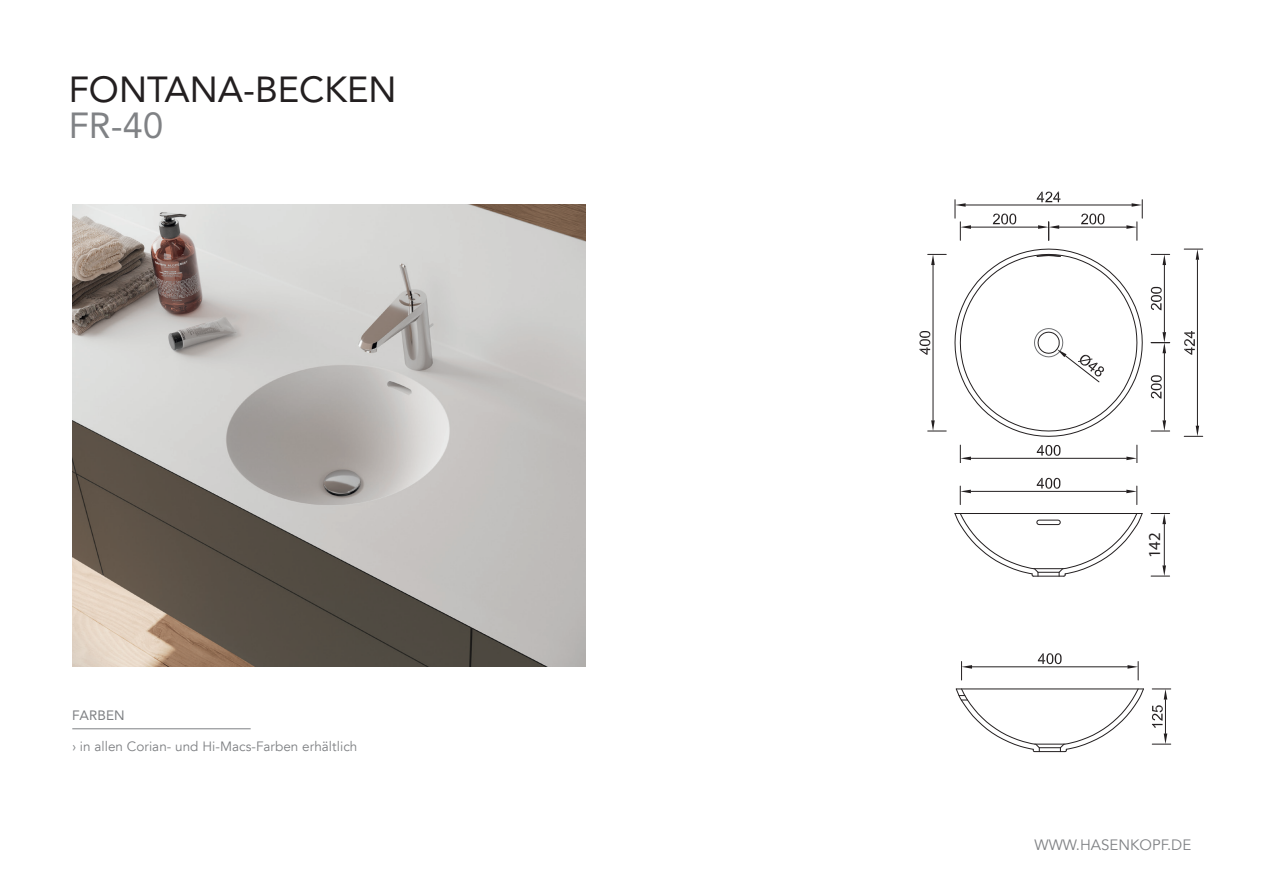
<style>
.page{position:relative;width:1263px;height:893px;background:#fff}
.page>*{position:absolute;margin:0;border:0;box-sizing:border-box;transform-origin:0 0}
.t1{font:36px "Avenir LTCE";color:#231f20}
.t2{font:36px "Avenir LTCE";color:#808285}
.t3{font:16.8px "Myriad Pro";color:#231f20}
.t4{font:15px "Avenir LT";color:#808285}
.t5{font:13.5px "Avenir LT";letter-spacing:.005em;color:#7e8083}
.Headline_9pt_Aufzähl{font:13.5px "Avenir LTCE";letter-spacing:.015em;color:#7e8083}
</style>
<div class="page">
<img style="left:72px;top:204px;width:513px;height:463px">
<svg style="left:927px;top:191px;width:277px;height:271px"></svg>
<hr style="left:971px;top:227px;width:67px;height:1px;background:#231f20">
<svg style="left:993px;top:214px;width:23px;height:10px"></svg>
<hr style="left:1059px;top:227px;width:67px;height:1px;background:#231f20">
<svg style="left:1038px;top:222px;width:21px;height:18px"></svg>
<svg style="left:1081px;top:214px;width:23px;height:10px"></svg>
<hr style="left:966px;top:205px;width:165px;height:1px;background:#231f20">
<svg style="left:955px;top:200px;width:16px;height:40px"></svg>
<svg style="left:1126px;top:200px;width:17px;height:40px"></svg>
<svg style="left:1037px;top:192px;width:23px;height:10px"></svg>
<hr style="left:1164px;top:265px;width:1px;height:67px;background:#231f20">
<svg style="left:1151px;top:254px;width:19px;height:11px"></svg>
<svg style="left:1151px;top:287px;width:11px;height:23px"></svg>
<hr style="left:1197px;top:260px;width:1px;height:166px;background:#231f20">
<svg style="left:1184px;top:249px;width:19px;height:11px"></svg>
<svg style="left:1184px;top:426px;width:19px;height:11px"></svg>
<svg style="left:1184px;top:331px;width:11px;height:24px"></svg>
<hr style="left:971px;top:458px;width:155px;height:1px;background:#231f20">
<svg style="left:1126px;top:445px;width:12px;height:17px"></svg>
<svg style="left:960px;top:445px;width:11px;height:17px"></svg>
<svg style="left:1037px;top:445px;width:23px;height:11px"></svg>
<hr style="left:933px;top:265px;width:1px;height:155px;background:#231f20">
<svg style="left:928px;top:254px;width:18px;height:11px"></svg>
<svg style="left:928px;top:420px;width:18px;height:12px"></svg>
<svg style="left:919px;top:331px;width:11px;height:24px"></svg>
<svg style="left:955px;top:249px;width:187px;height:187px"></svg>
<hr style="left:1164px;top:353px;width:1px;height:67px;background:#231f20">
<svg style="left:1151px;top:332px;width:19px;height:21px"></svg>
<svg style="left:1151px;top:420px;width:19px;height:12px"></svg>
<svg style="left:1151px;top:375px;width:11px;height:24px"></svg>
<svg style="left:954px;top:477px;width:216px;height:100px"></svg>
<svg style="left:955px;top:653px;width:217px;height:100px"></svg>
<hr style="left:72px;top:728px;width:179px;height:1px;background:#7e8083">
<p class="t1" style="left:69px;top:69px;width:329px">FONTANA-BECKEN</p>
<p class="t2" style="left:69px;top:105px;width:96px">FR-40</p>
<p class="Headline_9pt_Aufzähl" style="left:72px;top:707px;width:54px">FARBEN</p>
<p class="t5" style="left:72px;top:739px;width:287px">› in allen Corian- und Hi-Macs-Farben erhältlich</p>
<p class="t3" style="left:1144px;top:558px;width:27px;rotate:-90deg">142</p>
<p class="t4" style="left:1034px;top:836px;width:158px">WWW.HASENKOPF.DE</p>
</div>
